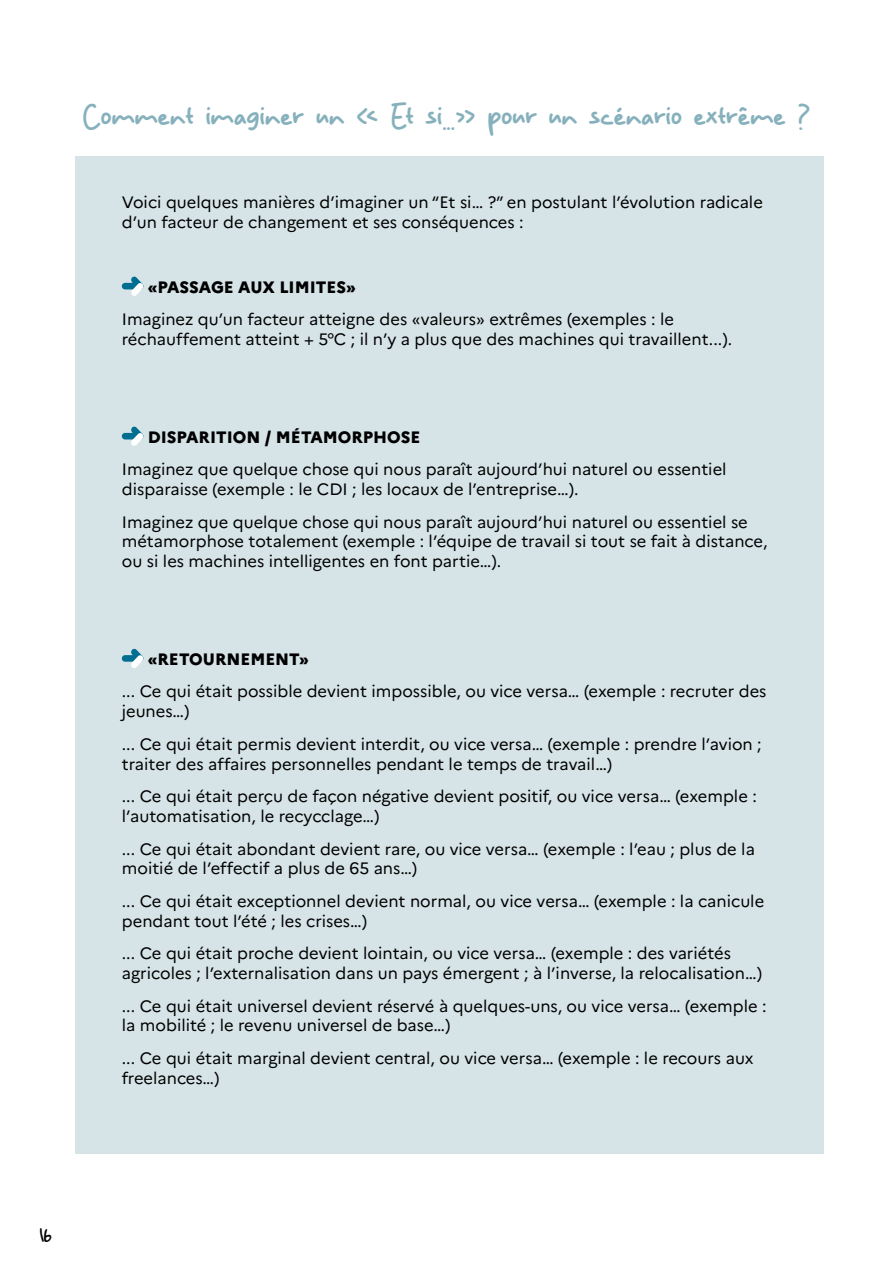
<style>
.page{position:relative;width:893px;height:1263px;background:#fff}
.page>*{position:absolute;margin:0;border:0;box-sizing:border-box;transform-origin:0 0}
.t1{font:39px "Miology";color:#86b1bc}
.t2{font:18px "Gloria Hallelujah";color:#000}
.t3{font:16.5px/19.8px "Marianne";color:#000}
.t4{font:800 16.5px "Marianne";color:#000}
</style>
<div class="page">
<div style="left:75px;top:156px;width:749px;height:997px;background:#d6e4e7"></div>
<div style="left:122px;top:283px;width:21px;height:6px;background:#006e91;border-radius:3px"></div>
<svg style="left:131px;top:276px;width:13px;height:20px"></svg>
<div style="left:122px;top:433px;width:21px;height:6px;background:#006e91;border-radius:3px"></div>
<svg style="left:131px;top:426px;width:13px;height:20px"></svg>
<div style="left:122px;top:655px;width:21px;height:7px;background:#006e91;border-radius:3px"></div>
<svg style="left:131px;top:648px;width:13px;height:20px"></svg>
<h1 class="t1" style="left:82px;top:96px;width:730px">Comment imaginer un « Et si...» pour un scénario extrême ?</h1>
<p class="t3" style="left:122px;top:192px;width:643px">Voici quelques manières d’imaginer un “Et si… ?” en postulant l’évolution radicale d’un facteur de changement et ses conséquences :</p>
<p class="t4" style="left:148px;top:277px;width:209px">«PASSAGE AUX LIMITES»</p>
<p class="t3" style="left:122px;top:309px;width:612px">Imaginez qu’un facteur atteigne des «valeurs» extrêmes (exemples : le réchauffement atteint + 5°C ; il n’y a plus que des machines qui travaillent...).</p>
<p class="t4" style="left:148px;top:427px;width:274px">DISPARITION / MÉTAMORPHOSE</p>
<p class="t3" style="left:122px;top:459px;width:606px">Imaginez que quelque chose qui nous paraît aujourd’hui naturel ou essentiel disparaisse (exemple : le CDI ; les locaux de l’entreprise…).</p>
<p class="t3" style="left:122px;top:512px;width:647px">Imaginez que quelque chose qui nous paraît aujourd’hui naturel ou essentiel se métamorphose totalement (exemple : l’équipe de travail si tout se fait à distance, ou si les machines intelligentes en font partie…).</p>
<p class="t4" style="left:148px;top:649px;width:163px">«RETOURNEMENT»</p>
<p class="t3" style="left:122px;top:682px;width:646px">... Ce qui était possible devient impossible, ou vice versa… (exemple : recruter des jeunes…)</p>
<p class="t3" style="left:122px;top:734px;width:641px">... Ce qui était permis devient interdit, ou vice versa… (exemple : prendre l’avion ; traiter des affaires personnelles pendant le temps de travail…)</p>
<p class="t3" style="left:122px;top:786px;width:636px">... Ce qui était perçu de façon négative devient positif, ou vice versa… (exemple : l’automatisation, le recycclage…)</p>
<p class="t3" style="left:122px;top:839px;width:635px">... Ce qui était abondant devient rare, ou vice versa… (exemple : l’eau ; plus de la moitié de l’effectif a plus de 65 ans…)</p>
<p class="t3" style="left:122px;top:891px;width:644px">... Ce qui était exceptionnel devient normal, ou vice versa… (exemple : la canicule pendant tout l’été ; les crises…)</p>
<p class="t3" style="left:122px;top:943px;width:642px">... Ce qui était proche devient lointain, ou vice versa… (exemple : des variétés agricoles ; l’externalisation dans un pays émergent ; à l’inverse, la relocalisation…)</p>
<p class="t3" style="left:122px;top:996px;width:646px">... Ce qui était universel devient réservé à quelques-uns, ou vice versa… (exemple : la mobilité ; le revenu universel de base…)</p>
<p class="t3" style="left:122px;top:1048px;width:633px">... Ce qui était marginal devient central, ou vice versa… (exemple : le recours aux freelances…)</p>
<p class="t2" style="left:40px;top:1225px;width:14px">16</p>
</div>
